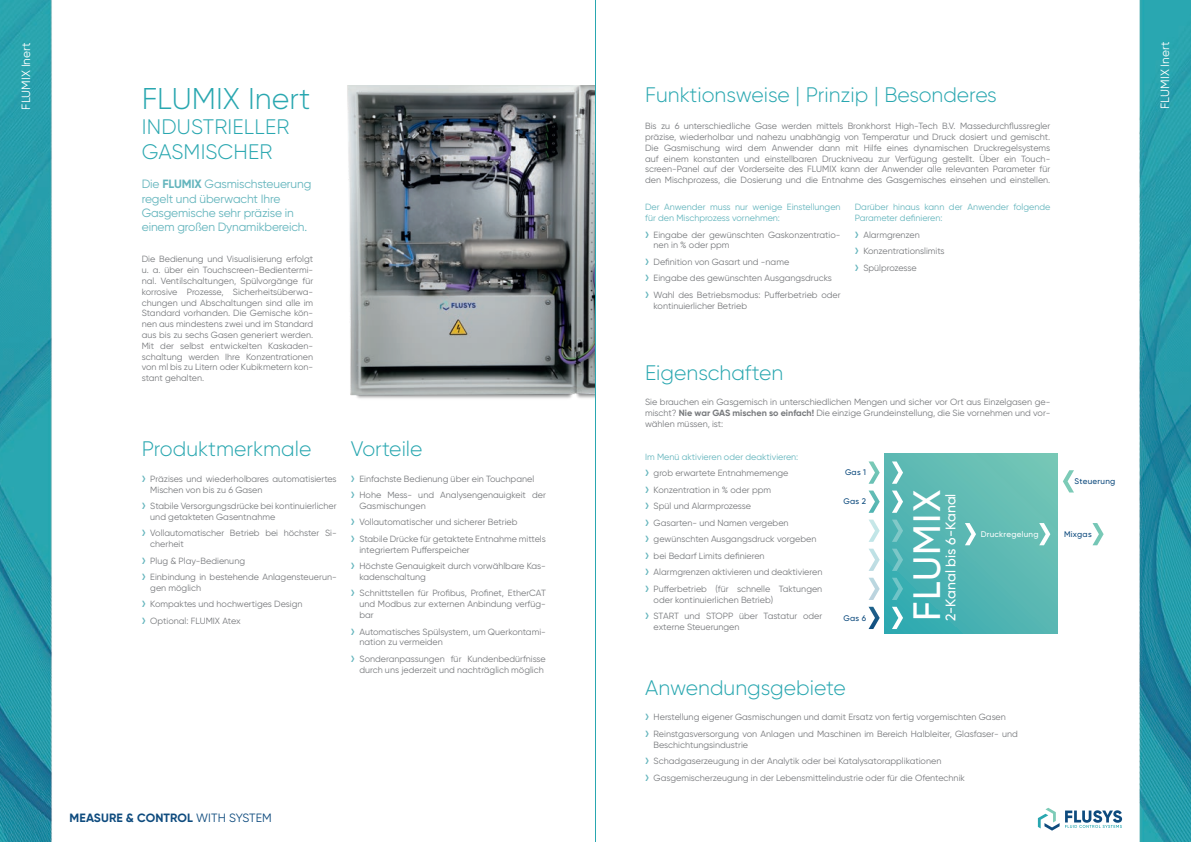
<style>
.page{position:relative;width:1191px;height:842px;background:#fff}
.page>*{position:absolute;margin:0;border:0;box-sizing:border-box;transform-origin:0 0}
.t1{font:500 38.1px "Gilroy";letter-spacing:.03em;color:#fff}
.t2{font:300 30px "Gilroy";color:#29a7b0}
.t3{font:300 21px/25.2px "Gilroy";color:#29a7b0}
.t4{font:500 13.9px "Gilroy";color:#fff}
.t5{font:12px/14.4px "Gilroy";letter-spacing:-.01em;color:#64b5bd}
.t6{font:700 12px "Gilroy";letter-spacing:.01em;color:#0e4b7e}
.t7{font:12px "Gilroy";color:#fff}
.t8{font:9px/10.8px "Gilroy";color:#787a7d}
.t9{font:9px/10.8px "Gilroy";color:#64b5bd}
.t10{font:500 8.1px "Gilroy";letter-spacing:.03em;color:#0e4b7e}
.t11{font:500 8.1px "Gilroy";letter-spacing:.03em;color:#fff}
.s1{font-weight:700}
.s2{font-weight:400}
</style>
<div class="page">
<img style="left:0;top:0;width:1191px;height:842px">
<svg style="left:1065px;top:810px;width:57px;height:18px"></svg>
<svg style="left:1038px;top:808px;width:21px;height:23px"></svg>
<img style="left:334px;top:85px;width:261px;height:317px">
<svg style="left:884px;top:453px;width:173px;height:181px;background:#57b8b3"></svg>
<svg style="left:1092px;top:523px;width:11px;height:22px"></svg>
<svg style="left:1062px;top:470px;width:12px;height:22px"></svg>
<svg style="left:1039px;top:523px;width:11px;height:22px"></svg>
<svg style="left:965px;top:523px;width:11px;height:22px"></svg>
<svg style="left:868px;top:461px;width:11px;height:23px"></svg>
<svg style="left:892px;top:461px;width:11px;height:23px"></svg>
<svg style="left:868px;top:490px;width:11px;height:23px"></svg>
<svg style="left:892px;top:490px;width:11px;height:23px"></svg>
<svg style="left:868px;top:520px;width:11px;height:22px"></svg>
<svg style="left:892px;top:520px;width:11px;height:22px"></svg>
<svg style="left:868px;top:549px;width:11px;height:22px"></svg>
<svg style="left:892px;top:549px;width:11px;height:22px"></svg>
<svg style="left:868px;top:578px;width:11px;height:22px"></svg>
<svg style="left:892px;top:578px;width:11px;height:22px"></svg>
<svg style="left:868px;top:607px;width:11px;height:22px"></svg>
<svg style="left:892px;top:607px;width:11px;height:22px"></svg>
<hr style="left:595px;top:0;width:1px;height:842px;background:#29a7b0">
<svg style="left:142px;top:475px;width:3px;height:7px"></svg>
<svg style="left:142px;top:503px;width:3px;height:6px"></svg>
<svg style="left:142px;top:530px;width:3px;height:6px"></svg>
<svg style="left:142px;top:557px;width:3px;height:6px"></svg>
<svg style="left:142px;top:574px;width:3px;height:6px"></svg>
<svg style="left:142px;top:601px;width:3px;height:6px"></svg>
<svg style="left:142px;top:617px;width:3px;height:7px"></svg>
<svg style="left:351px;top:475px;width:3px;height:7px"></svg>
<svg style="left:351px;top:492px;width:3px;height:6px"></svg>
<svg style="left:351px;top:519px;width:3px;height:6px"></svg>
<svg style="left:351px;top:536px;width:3px;height:6px"></svg>
<svg style="left:351px;top:563px;width:3px;height:6px"></svg>
<svg style="left:351px;top:590px;width:3px;height:6px"></svg>
<svg style="left:351px;top:628px;width:3px;height:6px"></svg>
<svg style="left:351px;top:655px;width:3px;height:7px"></svg>
<svg style="left:645px;top:231px;width:3px;height:7px"></svg>
<svg style="left:645px;top:259px;width:3px;height:6px"></svg>
<svg style="left:645px;top:275px;width:3px;height:6px"></svg>
<svg style="left:645px;top:292px;width:3px;height:6px"></svg>
<svg style="left:855px;top:231px;width:3px;height:7px"></svg>
<svg style="left:855px;top:248px;width:3px;height:6px"></svg>
<svg style="left:855px;top:264px;width:3px;height:7px"></svg>
<svg style="left:645px;top:714px;width:3px;height:6px"></svg>
<svg style="left:645px;top:730px;width:3px;height:7px"></svg>
<svg style="left:645px;top:758px;width:3px;height:6px"></svg>
<svg style="left:645px;top:774px;width:3px;height:6px"></svg>
<svg style="left:645px;top:470px;width:3px;height:6px"></svg>
<svg style="left:645px;top:487px;width:3px;height:6px"></svg>
<svg style="left:645px;top:503px;width:3px;height:6px"></svg>
<svg style="left:645px;top:519px;width:3px;height:7px"></svg>
<svg style="left:645px;top:536px;width:3px;height:6px"></svg>
<svg style="left:645px;top:552px;width:3px;height:7px"></svg>
<svg style="left:645px;top:569px;width:3px;height:6px"></svg>
<svg style="left:645px;top:585px;width:3px;height:7px"></svg>
<svg style="left:645px;top:613px;width:3px;height:6px"></svg>
<h3 class="t7" style="left:19px;top:110px;width:69px;rotate:-90deg">FLUMIX Inert</h3>
<h2 class="t2" style="left:142px;top:80px;width:170px">FLUMIX Inert</h2>
<h3 class="t3" style="left:142px;top:114px;width:149px">INDUSTRIELLER<br>GASMISCHER</h3>
<h3 class="t5" style="left:142px;top:177px;width:171px">Die <span class="s1">FLUMIX</span> Gasmischsteuerung regelt und überwacht Ihre<br>Gasgemische sehr präzise in einem großen Dynamikbereich.</h3>
<p class="t8" style="left:142px;top:254px;width:173px;text-align:justify">Die Bedienung und Visualisierung erfolgt u. a. über ein Touchscreen-Bedientermi&shy;nal. Ventilschaltungen, Spülvorgänge für korrosive Prozesse, Sicherheitsüberwa&shy;chungen und Abschaltungen sind alle im Standard vorhanden. Die Gemische kön&shy;nen aus mindestens zwei und im Standard aus bis zu sechs Gasen generiert werden.<br>Mit der selbst entwickelten Kaskaden&shy;schaltung werden Ihre Konzentrationen von ml bis zu Litern oder Kubikmetern kon&shy;stant gehalten.</p>
<h3 class="t3" style="left:142px;top:436px;width:171px">Produktmerkmale</h3>
<p class="t8" style="left:150px;top:473px;width:188px">Präzises und wiederholbares automatisiertes<br>Mischen von bis zu 6 Gasen</p>
<p class="t8" style="left:150px;top:500px;width:188px">Stabile Versorgungsdrücke bei kontinuierlicher und getakteten Gasentnahme</p>
<p class="t8" style="left:150px;top:528px;width:188px">Vollautomatischer Betrieb bei höchster Si&shy;cherheit</p>
<p class="t8" style="left:150px;top:552px;width:188px;line-height:16.5px">Plug &amp; Play-Bedienung<br>Einbindung in bestehende Anlagensteuerun-</p>
<p class="t8" style="left:150px;top:579px;width:154px;line-height:16.5px">gen möglich<br>Kompaktes und hochwertiges Design<br>Optional: FLUMIX Atex</p>
<h3 class="t3" style="left:351px;top:436px;width:73px">Vorteile</h3>
<p class="t8" style="left:359px;top:470px;width:188px;line-height:16.5px">Einfachste Bedienung über ein Touchpanel<br>Hohe Mess- und Analysengenauigkeit der</p>
<p class="t8" style="left:359px;top:497px;width:188px;line-height:16.5px">Gasmischungen<br>Vollautomatischer und sicherer Betrieb<br>Stabile Drücke für getaktete Entnahme mittels</p>
<p class="t8" style="left:359px;top:541px;width:188px;line-height:16.5px">integriertem Pufferspeicher<br>Höchste Genauigkeit durch vorwählbare Kas-</p>
<p class="t8" style="left:359px;top:568px;width:188px;line-height:16.5px">kadenschaltung<br>Schnittstellen für Profibus, Profinet, EtherCAT</p>
<p class="t8" style="left:359px;top:599px;width:188px">und Modbus zur externen Anbindung verfüg&shy;bar</p>
<p class="t8" style="left:359px;top:626px;width:188px">Automatisches Spülsystem, um Querkontami&shy;nation zu vermeiden</p>
<p class="t8" style="left:359px;top:653px;width:188px">Sonderanpassungen für Kundenbedürfnisse durch uns jederzeit und nachträglich möglich</p>
<h3 class="t6" style="left:69px;top:810px;width:204px">MEASURE &amp; CONTROL <span class="s2">WITH SYSTEM</span></h3>
<h3 class="t3" style="left:645px;top:82px;width:353px">Funktionsweise | Prinzip | Besonderes</h3>
<p class="t8" style="left:645px;top:120px;width:407px;text-align:justify">Bis zu 6 unterschiedliche Gase werden mittels Bronkhorst High-Tech B.V. Massedurchflussregler präzise, wiederholbar und nahezu unabhängig von Temperatur und Druck dosiert und gemischt.<br>Die Gasmischung wird dem Anwender dann mit Hilfe eines dynamischen Druckregelsystems auf einem konstanten und einstellbaren Druckniveau zur Verfügung gestellt. Über ein Touch&shy;screen-Panel auf der Vorderseite des FLUMIX kann der Anwender alle relevanten Parameter für den Mischprozess, die Dosierung und die Entnahme des Gasgemisches einsehen und einstellen.</p>
<p class="t9" style="left:645px;top:202px;width:197px">Der Anwender muss nur wenige Einstellungen für den Mischprozess vornehmen:</p>
<p class="t8" style="left:653px;top:229px;width:188px">Eingabe der gewünschten Gaskonzentratio&shy;nen in % oder ppm</p>
<p class="t8" style="left:653px;top:253px;width:188px;line-height:16.5px">Definition von Gasart und -name<br>Eingabe des gewünschten Ausgangsdrucks<br>Wahl des Betriebsmodus: Pufferbetrieb oder</p>
<p class="t8" style="left:653px;top:300px;width:95px">kontinuierlicher Betrieb</p>
<p class="t9" style="left:855px;top:202px;width:197px">Darüber hinaus kann der Anwender folgende<br>Parameter definieren:</p>
<p class="t8" style="left:863px;top:226px;width:83px;line-height:16.5px">Alarmgrenzen<br>Konzentrationslimits<br>Spülprozesse</p>
<h3 class="t3" style="left:645px;top:360px;width:140px">Eigenschaften</h3>
<p class="t8" style="left:645px;top:397px;width:407px;text-align:justify">Sie brauchen ein Gasgemisch in unterschiedlichen Mengen und sicher vor Ort aus Einzelgasen ge&shy;mischt? <span class="s1">Nie war GAS mischen so einfach!</span> Die einzige Grundeinstellung, die Sie vornehmen und vor&shy;wählen müssen, ist:</p>
<p class="t9" style="left:645px;top:451px;width:155px">Im Menü aktivieren oder deaktivieren:</p>
<p class="t8" style="left:653px;top:465px;width:170px;line-height:16.5px">grob erwartete Entnahmemenge<br>Konzentration in % oder ppm<br>Spül und Alarmprozesse<br>Gasarten- und Namen vergeben gewünschten Ausgangsdruck vorgeben bei Bedarf Limits definieren<br>Alarmgrenzen aktivieren und deaktivieren<br>Pufferbetrieb (für schnelle Taktungen</p>
<p class="t8" style="left:653px;top:591px;width:170px;line-height:16.5px">oder kontinuierlichen Betrieb)<br>START und STOPP über Tastatur oder</p>
<p class="t8" style="left:653px;top:621px;width:87px">externe Steuerungen</p>
<p class="t10" style="left:845px;top:467px;width:23px">Gas 1</p>
<p class="t10" style="left:843px;top:496px;width:24px">Gas 2</p>
<h1 class="t1" style="left:903px;top:621px;width:133px;rotate:-90deg">FLUMIX</h1>
<h3 class="t4" style="left:942px;top:621px;width:129px;rotate:-90deg">2-Kanal bis 6-Kanal</h3>
<p class="t11" style="left:980px;top:529px;width:59px">Druckregelung</p>
<p class="t10" style="left:843px;top:613px;width:24px">Gas 6</p>
<p class="t10" style="left:1074px;top:476px;width:42px">Steuerung</p>
<p class="t10" style="left:1064px;top:529px;width:29px">Mixgas</p>
<h3 class="t3" style="left:645px;top:675px;width:202px">Anwendungsgebiete</h3>
<p class="t8" style="left:653px;top:709px;width:366px;line-height:16.5px">Herstellung eigener Gasmischungen und damit Ersatz von fertig vorgemischten Gasen<br>Reinstgasversorgung von Anlagen und Maschinen im Bereich Halbleiter, Glasfaser- und</p>
<p class="t8" style="left:653px;top:736px;width:313px;line-height:16.5px">Beschichtungsindustrie<br>Schadgaserzeugung in der Analytik oder bei Katalysatorapplikationen<br>Gasgemischerzeugung in der Lebensmittelindustrie oder für die Ofentechnik</p>
<h3 class="t7" style="left:1157px;top:109px;width:69px;rotate:-90deg">FLUMIX Inert</h3>
</div>
